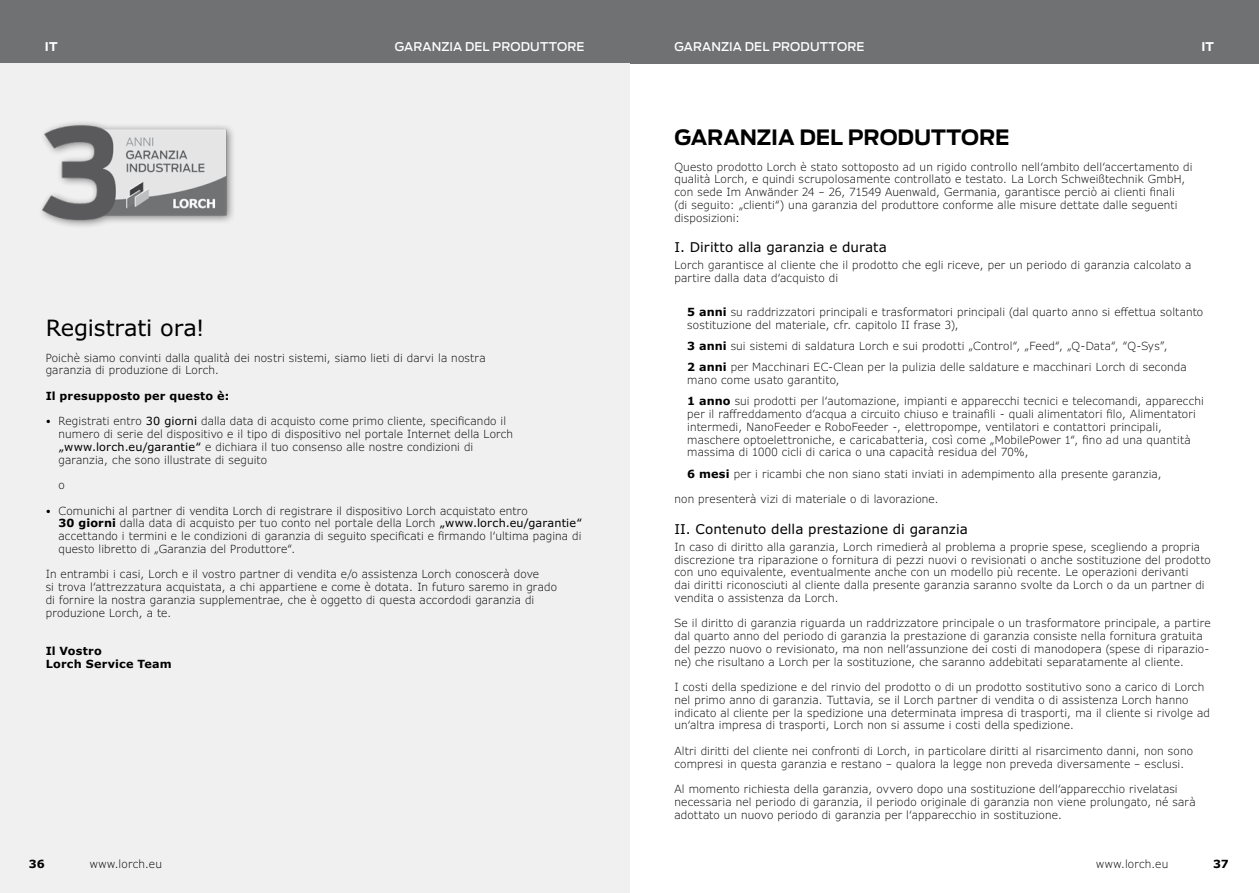
<style>
.page{position:relative;width:1259px;height:893px;background:#fff}
.page>*{position:absolute;margin:0;border:0;box-sizing:border-box;transform-origin:0 0}
.t1{font:22.5px "Verdana Pro";letter-spacing:-.005em;color:#000}
.t2{font:700 21px "Antenna";letter-spacing:-.005em;color:#000}
.t3{font:13.5px "Verdana Pro";color:#000}
.t4{font:500 12px "Antenna";letter-spacing:.01em;color:#fff}
.t5{font:700 12px "Antenna";color:#fff}
.t6{font:300 11.25px/12.8px "Verdana Pro";letter-spacing:.01em;color:#000}
.t7{font:700 11.25px/12.8px "Verdana Pro";letter-spacing:.02em;color:#000}
.s1{font-weight:400}
.s2{font-weight:700}
</style>
<div class="page">
<div style="left:0;top:0;width:1259px;height:64px;background:#707172"></div>
<div style="left:0;top:64px;width:629px;height:829px;background:#f0f0f1"></div>
<img style="left:41px;top:122px;width:192px;height:105px">
<p class="t5" style="left:45px;top:38px;width:14px">IT</p>
<p class="t4" style="left:395px;top:38px;width:191px">GARANZIA DEL PRODUTTORE</p>
<p class="t4" style="left:674px;top:38px;width:191px">GARANZIA DEL PRODUTTORE</p>
<p class="t5" style="left:1201px;top:38px;width:14px">IT</p>
<h1 class="t1" style="left:46px;top:314px;width:161px">Registrati ora!</h1>
<p class="t6" style="left:46px;top:351px;width:441px">Poichè siamo convinti dalla qualità dei nostri sistemi, siamo lieti di darvi la nostra garanzia di produzione di Lorch.</p>
<p class="t7" style="left:46px;top:389px;width:185px">Il presupposto per questo è:</p>
<p class="t6" style="left:58px;top:415px;width:456px;text-indent:-13px">• Registrati entro <span class="s1">30 giorni</span> dalla data di acquisto come primo cliente, specificando il numero di serie del dispositivo e il tipo di dispositivo nel portale Internet della Lorch <span class="s1">„www.lorch.eu/garantie“</span> e dichiara il tuo consenso alle nostre condizioni di garanzia, che sono illustrate di seguito</p>
<p class="t6" style="left:58px;top:479px;width:8px">o</p>
<p class="t6" style="left:58px;top:504px;width:525px;text-indent:-13px">• Comunichi al partner di vendita Lorch di registrare il dispositivo Lorch acquistato entro<br><span class="s2">30 giorni</span> dalla data di acquisto per tuo conto nel portale della Lorch <span class="s1">„www.lorch.eu/garantie“ </span>accettando i termini e le condizioni di garanzia di seguito specificati e firmando l‘ultima pagina di questo libretto di „Garanzia del Produttore“.</p>
<p class="t6" style="left:46px;top:568px;width:513px">In entrambi i casi, Lorch e il vostro partner di vendita e/o assistenza Lorch conoscerà dove<br>si trova l‘attrezzatura acquistata, a chi appartiene e come è dotata. In futuro saremo in grado di fornire la nostra garanzia supplementrae, che è oggetto di questa accordodi garanzia di produzione Lorch, a te.</p>
<p class="t7" style="left:46px;top:644px;width:127px">Il Vostro<br>Lorch Service Team</p>
<h2 class="t2" style="left:674px;top:122px;width:336px">GARANZIA DEL PRODUTTORE</h2>
<p class="t6" style="left:674px;top:160px;width:520px">Questo prodotto Lorch è stato sottoposto ad un rigido controllo nell‘ambito dell‘accertamento di qualità Lorch, e quindi scrupolosamente controllato e testato. La Lorch Schweißtechnik GmbH, con sede Im Anwänder 24 – 26, 71549 Auenwald, Germania, garantisce perciò ai clienti finali<br>(di seguito: „clienti“) una garanzia del produttore conforme alle misure dettate dalle seguenti disposizioni:</p>
<p class="t3" style="left:674px;top:239px;width:214px">I. Diritto alla garanzia e durata</p>
<p class="t6" style="left:674px;top:259px;width:518px">Lorch garantisce al cliente che il prodotto che egli riceve, per un periodo di garanzia calcolato a partire dalla data d‘acquisto di</p>
<p class="t6" style="left:687px;top:306px;width:517px"><span class="s2">5 anni</span> su raddrizzatori principali e trasformatori principali (dal quarto anno si effettua soltanto sostituzione del materiale, cfr. capitolo II frase 3),</p>
<p class="t6" style="left:687px;top:336px;width:501px;line-height:21.3px"><span class="s2">3 anni</span> sui sistemi di saldatura Lorch e sui prodotti „Control“, „Feed“, „Q-Data“, “Q-Sys”,<br><span class="s2">2 anni</span> per Macchinari EC-Clean per la pulizia delle saldature e macchinari Lorch di seconda</p>
<p class="t6" style="left:687px;top:370px;width:518px;line-height:21.3px">mano come usato garantito,<br><span class="s2">1 anno</span> sui prodotti per l‘automazione, impianti e apparecchi tecnici e telecomandi, apparecchi</p>
<p class="t6" style="left:687px;top:408px;width:510px">per il raffreddamento d‘acqua a circuito chiuso e trainafili - quali alimentatori filo, Alimentatori intermedi, NanoFeeder e RoboFeeder -, elettropompe, ventilatori e contattori principali, maschere optoelettroniche, e caricabatteria, così come „MobilePower 1“, fino ad una quantità massima di 1000 cicli di carica o una capacità residua del 70%,</p>
<p class="t6" style="left:687px;top:467px;width:476px"><span class="s2">6 mesi</span> per i ricambi che non siano stati inviati in adempimento alla presente garanzia,</p>
<p class="t6" style="left:674px;top:493px;width:266px">non presenterà vizi di materiale o di lavorazione.</p>
<p class="t3" style="left:674px;top:520px;width:295px">II. Contenuto della prestazione di garanzia</p>
<p class="t6" style="left:674px;top:541px;width:538px">In caso di diritto alla garanzia, Lorch rimedierà al problema a proprie spese, scegliendo a propria discrezione tra riparazione o fornitura di pezzi nuovi o revisionati o anche sostituzione del prodotto con uno equivalente, eventualmente anche con un modello più recente. Le operazioni derivanti<br>dai diritti riconosciuti al cliente dalla presente garanzia saranno svolte da Lorch o da un partner di vendita o assistenza da Lorch.</p>
<p class="t6" style="left:674px;top:617px;width:537px">Se il diritto di garanzia riguarda un raddrizzatore principale o un trasformatore principale, a partire dal quarto anno del periodo di garanzia la prestazione di garanzia consiste nella fornitura gratuita del pezzo nuovo o revisionato, ma non nell‘assunzione dei costi di manodopera (spese di riparazio&shy;ne) che risultano a Lorch per la sostituzione, che saranno addebitati separatamente al cliente.</p>
<p class="t6" style="left:674px;top:681px;width:537px">I costi della spedizione e del rinvio del prodotto o di un prodotto sostitutivo sono a carico di Lorch nel primo anno di garanzia. Tuttavia, se il Lorch partner di vendita o di assistenza Lorch hanno indicato al cliente per la spedizione una determinata impresa di trasporti, ma il cliente si rivolge ad un‘altra impresa di trasporti, Lorch non si assume i costi della spedizione.</p>
<p class="t6" style="left:674px;top:745px;width:520px">Altri diritti del cliente nei confronti di Lorch, in particolare diritti al risarcimento danni, non sono compresi in questa garanzia e restano – qualora la legge non preveda diversamente – esclusi.</p>
<p class="t6" style="left:674px;top:783px;width:523px">Al momento richiesta della garanzia, ovvero dopo una sostituzione dell‘apparecchio rivelatasi necessaria nel periodo di garanzia, il periodo originale di garanzia non viene prolungato, né sarà adottato un nuovo periodo di garanzia per l‘apparecchio in sostituzione.</p>
<p class="t7" style="left:29px;top:857px;width:18px">36</p>
<p class="t6" style="left:90px;top:858px;width:73px">www.lorch.eu</p>
<p class="t6" style="left:1096px;top:858px;width:73px">www.lorch.eu</p>
<p class="t7" style="left:1213px;top:857px;width:17px">37</p>
</div>
